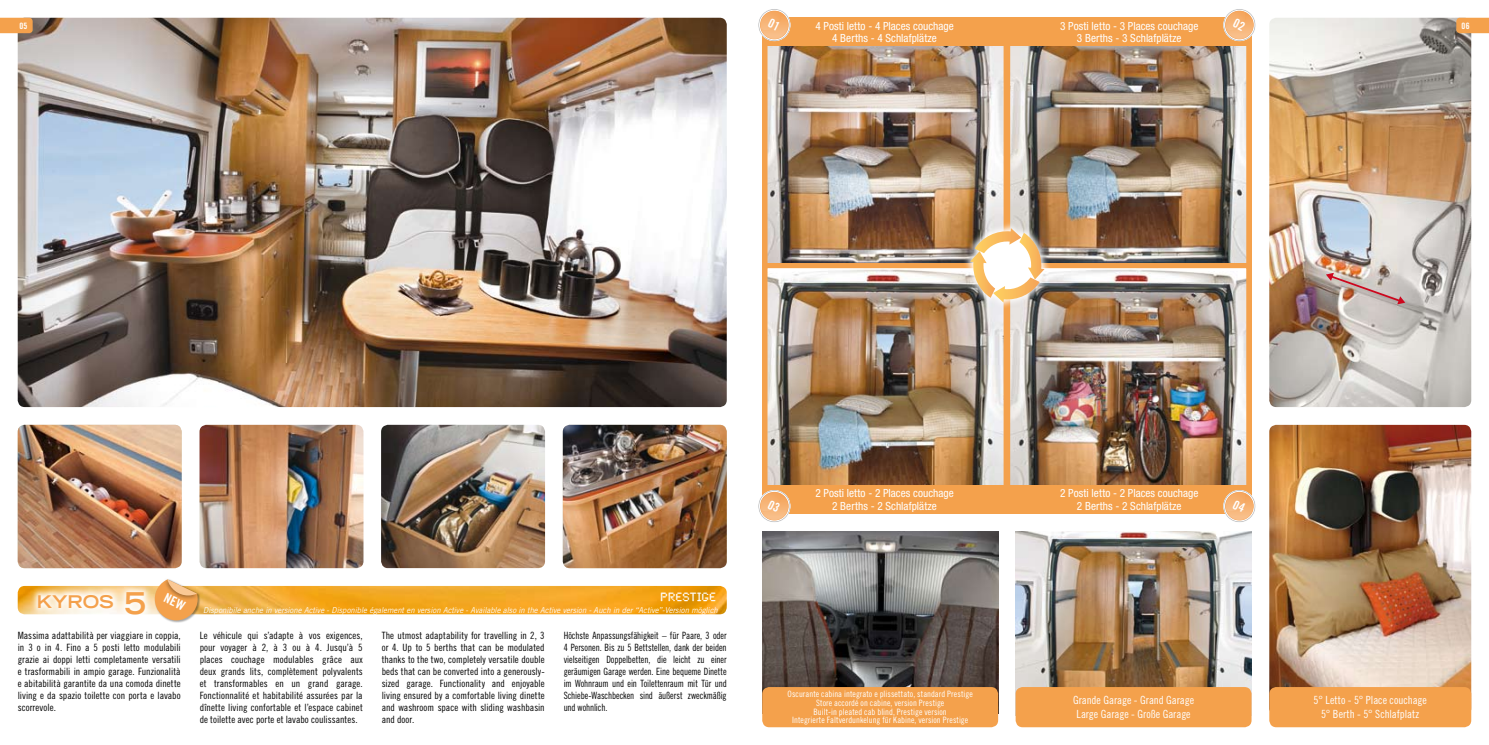
<style>
.page{position:relative;width:1489px;height:745px;background:#fff}
.page>*{position:absolute;margin:0;border:0;box-sizing:border-box;transform-origin:0 0}
.t1{font:700 expanded 30px "Trade Gothic LT Std";color:#f4a14c}
.t2{font:700 expanded 17.5px "Trade Gothic LT Std";letter-spacing:-.015em;color:#f4a14c}
.t3{font:12.5px "Synchro LET";letter-spacing:.015em;color:#fff}
.t4{font:condensed 11.25px/12.5px "Helvetica Neue LT Std";letter-spacing:.005em;color:#fff;text-align:center}
.t5{font:11.25px/13.8px "Trade Gothic LT Std Cn 18";color:#fff;text-align:center}
.t6{font:10px/12px "Trade Gothic LT Std Cn 18";color:#000;text-align:justify}
.t7{font:10px/12px "Trade Gothic LT Std Cn 18";color:#000;text-align:justify;scale:.92 1}
.t8{font:8.75px/8.8px "Trade Gothic LT Std Cn 18";letter-spacing:.01em;color:#fff;text-align:center}
.t9{font:8.75px "Trade Gothic LT Std Bd Cn 20";color:#fff}
.t10{font:italic 8.12px "Trade Gothic LT Std";letter-spacing:-.005em;color:#fff;scale:.95 1}
</style>
<div class="page">
<img style="left:1269px;top:18px;width:201px;height:389px">
<img style="left:1269px;top:424px;width:201px;height:266px">
<img style="left:381px;top:424px;width:164px;height:143px">
<img style="left:199px;top:424px;width:164px;height:143px">
<img style="left:18px;top:18px;width:708px;height:389px">
<img style="left:18px;top:424px;width:164px;height:143px">
<img style="left:562px;top:424px;width:164px;height:143px">
<img style="left:762px;top:531px;width:236px;height:159px">
<img style="left:1015px;top:531px;width:236px;height:159px">
<svg style="left:1325px;top:272px;width:80px;height:32px;background:#c2a8a3"></svg>
<svg style="left:0;top:18px;width:33px;height:15px"></svg>
<svg style="left:1456px;top:18px;width:32px;height:15px"></svg>
<img style="left:768px;top:46px;width:477px;height:438px">
<div style="left:762px;top:18px;width:246px;height:250px;border:5px solid #f4a14c"></div>
<div style="left:1005px;top:18px;width:246px;height:250px;border:5px solid #f4a14c"></div>
<div style="left:762px;top:263px;width:246px;height:249px;border:5px solid #f4a14c"></div>
<div style="left:1005px;top:263px;width:246px;height:249px;border:5px solid #f4a14c"></div>
<div style="left:762px;top:18px;width:244px;height:28px;background:#f4a14c"></div>
<div style="left:1006px;top:18px;width:245px;height:28px;background:#f4a14c"></div>
<div style="left:762px;top:484px;width:244px;height:29px;background:#f4a14c"></div>
<div style="left:1006px;top:484px;width:245px;height:29px;background:#f4a14c"></div>
<img style="left:18px;top:585px;width:708px;height:29px">
<svg style="left:29px;top:585px;width:222px;height:38px"></svg>
<div style="left:762px;top:686px;width:236px;height:40px;background:#f4a14c;border-radius:7px"></div>
<div style="left:1015px;top:686px;width:236px;height:40px;background:#f4a14c;border-radius:7px"></div>
<div style="left:1269px;top:686px;width:201px;height:40px;background:#f4a14c;border-radius:7px"></div>
<img style="left:961px;top:219px;width:115px;height:115px">
<svg style="left:970px;top:228px;width:74px;height:74px"></svg>
<svg style="left:758px;top:9px;width:32px;height:32px"></svg>
<svg style="left:758px;top:490px;width:32px;height:32px"></svg>
<svg style="left:1223px;top:9px;width:32px;height:32px"></svg>
<svg style="left:1223px;top:489px;width:32px;height:33px"></svg>
<svg style="left:155px;top:579px;width:43px;height:41px"></svg>
<p class="t9" style="left:19px;top:20px;width:10px">05</p>
<p class="t4" style="left:815px;top:19px;width:140px">4 Posti letto - 4 Places couchage</p>
<p class="t9" style="left:1461px;top:20px;width:10px">06</p>
<p class="t4" style="left:832px;top:32px;width:106px">4 Berths - 4 Schlafplätze</p>
<p class="t4" style="left:1060px;top:19px;width:140px">3 Posti letto - 3 Places couchage<br>3 Berths - 3 Schlafplätze</p>
<h2 class="t2" style="left:37px;top:590px;width:78px">KYROS</h2>
<h1 class="t1" style="left:124px;top:583px;width:23px">5</h1>
<p class="t3" style="left:660px;top:585px;width:57px">PRESTIGE</p>
<p class="t10" style="left:203px;top:604px;width:543px">Disponibile anche in versione Active - Disponible également en version Active - Available also in the Active version - Auch in der “Active”-Version möglich</p>
<p class="t6" style="left:18px;top:629px;width:164px">Massima adattabilità per viaggiare in coppia, in 3 o in 4. Fino a 5 posti letto modulabili grazie ai doppi letti completamente versatili e trasformabili in ampio garage. Funzionalità e abitabilità garantite da una comoda dinette living e da spazio toilette con porta e lavabo scorrevole.</p>
<p class="t6" style="left:200px;top:629px;width:165px">Le véhicule qui s’adapte à vos exigences, pour voyager à 2, à 3 ou à 4. Jusqu’à 5 places couchage modulables grâce aux deux grands lits, complètement polyvalents et transformables en un grand garage.<br>Fonctionnalité et habitabilité assurées par la dînette living confortable et l’espace cabinet de toilette avec porte et lavabo coulissantes.</p>
<p class="t6" style="left:381px;top:629px;width:164px">The utmost adaptability for travelling in 2, 3 or 4. Up to 5 berths that can be modulated thanks to the two, completely versatile double beds that can be converted into a generously&shy;sized garage. Functionality and enjoyable living ensured by a comfortable living dinette and washroom space with sliding washbasin and door.</p>
<p class="t7" style="left:563px;top:629px;width:179px">Höchste Anpassungsfähigkeit – für Paare, 3 oder 4 Personen. Bis zu 5 Bettstellen, dank der beiden vielseitigen Doppelbetten, die leicht zu einer geräumigen Garage werden. Eine bequeme Dinette im Wohnraum und ein Toilettenraum mit Tür und Schiebe-Waschbecken sind äußerst zweckmäßig und wohnlich.</p>
<p class="t4" style="left:815px;top:486px;width:140px">2 Posti letto - 2 Places couchage<br>2 Berths - 2 Schlafplätze</p>
<p class="t4" style="left:1060px;top:486px;width:140px">2 Posti letto - 2 Places couchage<br>2 Berths - 2 Schlafplätze</p>
<p class="t8" style="left:787px;top:689px;width:187px">Oscurante cabina integrato e plissettato, standard Prestige Store accordé on cabine, version Prestige<br>Built-in pleated cab blind, Prestige version<br>Integrierte Faltverdunkelung für Kabine, version Prestige</p>
<p class="t5" style="left:1313px;top:692px;width:115px">5° Letto - 5° Place couchage<br>5° Berth - 5° Schlafplatz</p>
<p class="t5" style="left:1072px;top:692px;width:123px">Grande Garage - Grand Garage<br>Large Garage - Große Garage</p>
</div>
